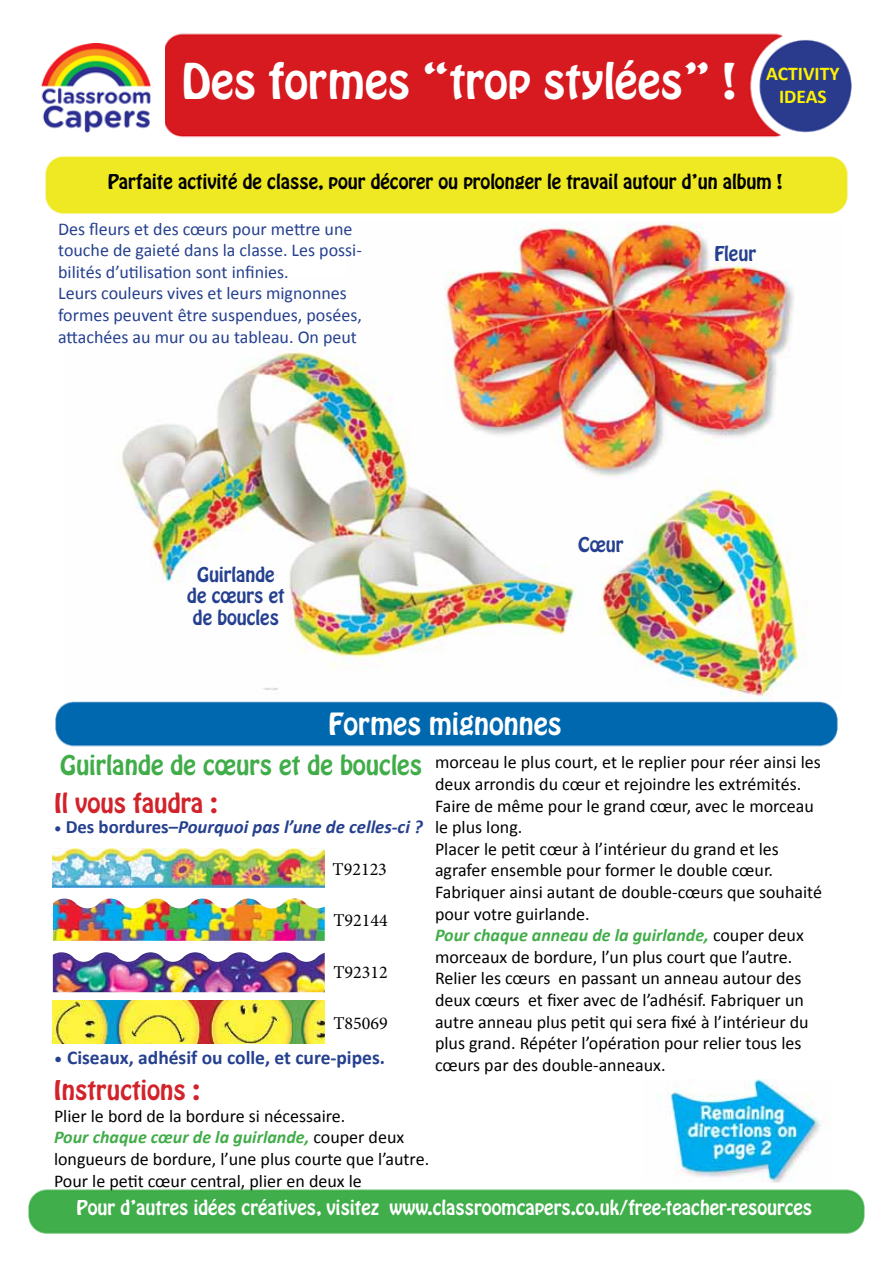
<style>
.page{position:relative;width:893px;height:1263px;background:#fff}
.page>*{position:absolute;margin:0;border:0;box-sizing:border-box;transform-origin:0 0}
.t1{font:43.5px "Hobo Std";color:#fff}
.t2{font:27px "Hobo Std";color:#fff}
.t3{font:24px "Hobo Std";color:#41ad49}
.t4{font:24px "Hobo Std";color:#d2232a}
.t5{font:700 19.5px "Calibri";color:#25408f}
.t6{font:700 19.5px/23.4px "Calibri";color:#fff200;text-align:center}
.t7{font:italic 700 18.75px "Calibri";color:#25408f}
.t8{font:18px/21.6px "Calibri";color:#000}
.t9{font:18px/21.6px "Calibri";color:#25408f}
.t10{font:18px "Hobo Std";color:#fff}
.t11{font:18px "Hobo Std";color:#000}
.t12{font:18px/21.6px "Hobo Std";color:#25408f;text-align:center}
.t13{font:18px "Minion Pro";color:#000}
.s1{font-family:"Minion Pro";font-style:normal}
.s2{font-style:normal}
.s3{font-family:"Minion Pro";font-weight:400;font-size:21px}
.s4{font-weight:700;font-style:italic;color:#41ad49}
</style>
<div class="page">
<img style="left:28px;top:33px;width:837px;height:1201px">
<img style="left:53px;top:848px;width:272px;height:39px">
<img style="left:53px;top:1000px;width:272px;height:44px">
<img style="left:53px;top:952px;width:272px;height:40px">
<img style="left:53px;top:898px;width:272px;height:43px">
<img style="left:64px;top:221px;width:778px;height:480px">
<img style="left:31px;top:43px;width:133px;height:101px">
<div style="left:148px;top:216px;width:197px;height:60px;background:#fff"></div>
<img style="left:642px;top:1080px;width:189px;height:102px">
<h1 class="t1" style="left:182px;top:51px;width:556px">Des formes “trop stylées” !</h1>
<p class="t6" style="left:766px;top:61px;width:75px">ACTIVITY<br>IDEAS</p>
<p class="t11" style="left:108px;top:169px;width:677px">Parfaite activité de classe, pour décorer ou prolonger le travail autour d’un album !</p>
<p class="t9" style="left:58px;top:217px;width:305px">Des fleurs et des cœurs pour mettre une touche de gaieté dans la classe. Les possi&shy;bilités d’utilisation sont infinies.<br>Leurs couleurs vives et leurs mignonnes formes peuvent être suspendues, posées, attachées au mur ou au tableau. On peut</p>
<p class="t12" style="left:187px;top:564px;width:99px">Guirlande de cœurs et de boucles</p>
<p class="t12" style="left:578px;top:535px;width:47px">Cœur</p>
<h2 class="t2" style="left:329px;top:706px;width:235px">Formes mignonnes</h2>
<p class="t12" style="left:714px;top:243px;width:43px">Fleur</p>
<h3 class="t3" style="left:60px;top:749px;width:363px">Guirlande de cœurs et de boucles</h3>
<h3 class="t4" style="left:54px;top:786px;width:165px">Il vous faudra :</h3>
<p class="t7" style="left:54px;top:815px;width:370px"><span class="s1">•</span> <span class="s2">Des bordures–</span>Pourquoi pas l’une de celles-ci ?</p>
<p class="t13" style="left:333px;top:857px;width:56px">T92123</p>
<p class="t13" style="left:333px;top:908px;width:56px">T92144</p>
<p class="t13" style="left:333px;top:960px;width:56px">T92312</p>
<p class="t13" style="left:333px;top:1011px;width:56px">T85069</p>
<p class="t5" style="left:54px;top:1045px;width:332px"><span class="s3">•</span> Ciseaux, adhésif ou colle, et cure-pipes.</p>
<p class="t8" style="left:435px;top:751px;width:388px">morceau le plus court, et le replier pour réer ainsi les deux arrondis du cœur et rejoindre les extrémités.<br>Faire de même pour le grand cœur, avec le morceau le plus long.<br>Placer le petit cœur à l’intérieur du grand et les agrafer ensemble pour former le double cœur.<br>Fabriquer ainsi autant de double-cœurs que souhaité pour votre guirlande.<br><span class="s4">Pour chaque anneau de la guirlande,</span> couper deux morceaux de bordure, l’un plus court que l’autre.<br>Relier les cœurs en passant un anneau autour des deux cœurs et fixer avec de l’adhésif. Fabriquer un autre anneau plus petit qui sera fixé à l’intérieur du plus grand. Répéter l’opération pour relier tous les cœurs par des double-anneaux.</p>
<h3 class="t4" style="left:54px;top:1074px;width:147px">Instructions :</h3>
<p class="t8" style="left:54px;top:1104px;width:377px">Plier le bord de la bordure si nécessaire.<br><span class="s4">Pour chaque cœur de la guirlande,</span> couper deux longueurs de bordure, l’une plus courte que l’autre.<br>Pour le petit cœur central, plier en deux le</p>
<p class="t10" style="left:76px;top:1195px;width:737px">Pour d’autres idées créatives, visitez www.classroomcapers.co.uk/free-teacher-resources</p>
</div>
